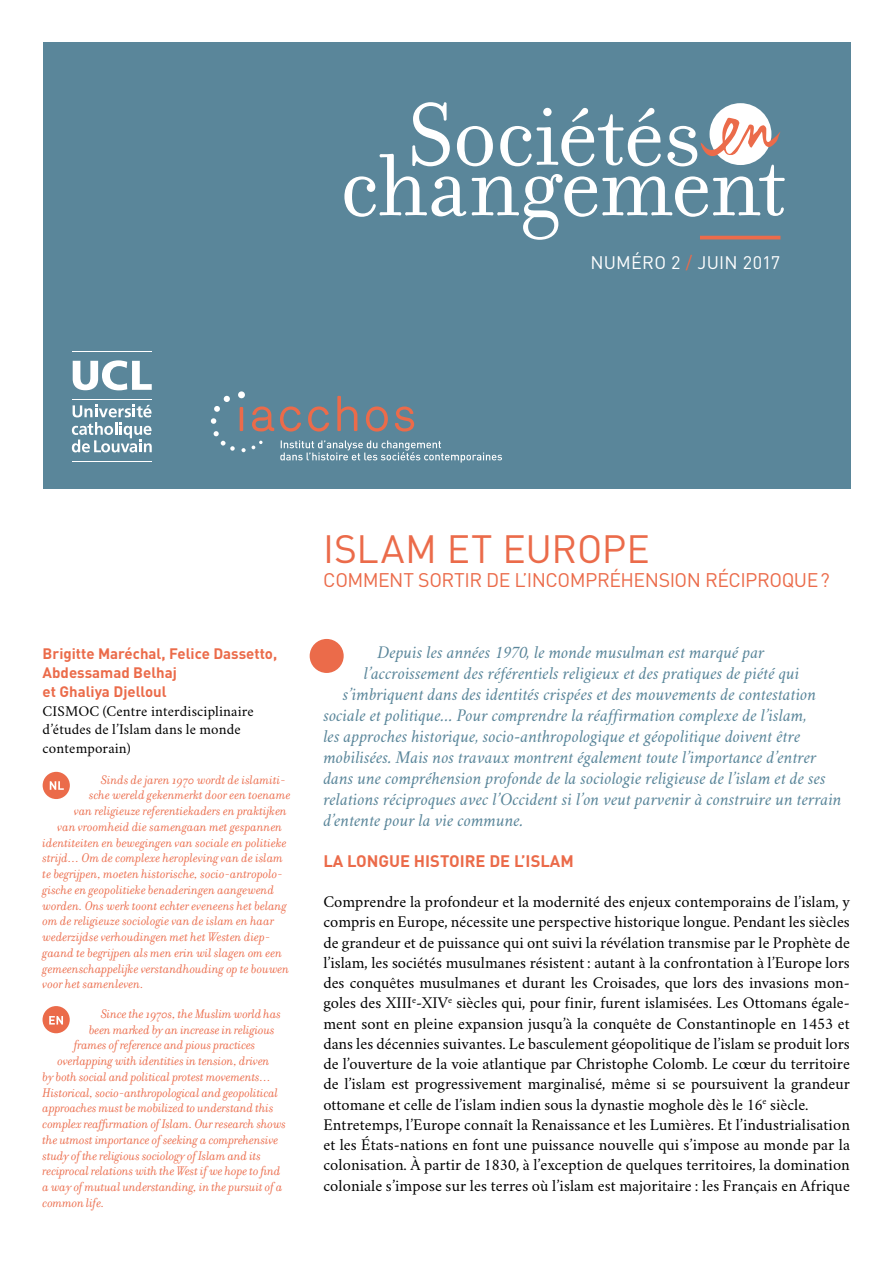
<style>
.page{position:relative;width:893px;height:1263px;background:#fff}
.page>*{position:absolute;margin:0;border:0;box-sizing:border-box;transform-origin:0 0}
.t1{font:39px "DIN";letter-spacing:-.005em;color:#eb6b4a}
.t2{font:19.5px "DIN";letter-spacing:-.025em;color:#eb6b4a}
.t3{font:italic 18px "Crimson";color:#5a869a}
.t4{font:18px "DIN";letter-spacing:.01em;color:#fff}
.t5{font:16.5px/20.2px "Crimson";color:#000}
.t6{font:700 16.5px "DIN";color:#eb6b4a}
.t7{font:15px/18.8px "Crimson";letter-spacing:.01em;color:#000}
.t8{font:700 15px/18.8px "DIN";color:#eb6b4a}
.t9{font:italic 13.5px "Filosofia OT";color:#eb6b4a}
.s1{color:#eb6b4a}
</style>
<div class="page">
<div style="left:43px;top:43px;width:807px;height:446px;background:#5a869a"></div>
<svg style="left:72px;top:405px;width:80px;height:47px"></svg>
<svg style="left:73px;top:360px;width:79px;height:30px"></svg>
<hr style="left:72px;top:351px;width:80px;height:1px;background:#fff">
<hr style="left:72px;top:461px;width:80px;height:1px;background:#fff">
<hr style="left:72px;top:399px;width:80px;height:1px;background:#fff">
<div style="left:238px;top:391px;width:7px;height:7px;background:#fff;border-radius:50%"></div>
<svg style="left:211px;top:396px;width:291px;height:67px"></svg>
<div style="left:310px;top:639px;width:34px;height:34px;background:#eb6b4a;border-radius:50%"></div>
<div style="left:43px;top:772px;width:27px;height:27px;background:#eb6b4a;border-radius:50%"></div>
<svg style="left:50px;top:781px;width:14px;height:9px"></svg>
<div style="left:43px;top:1006px;width:27px;height:27px;background:#eb6b4a;border-radius:50%"></div>
<svg style="left:49px;top:1016px;width:14px;height:8px"></svg>
<svg style="left:344px;top:102px;width:441px;height:138px"></svg>
<p class="t4" style="left:590px;top:252px;width:191px">NUMÉRO 2 <span class="s1">/</span> JUIN 2017</p>
<p class="t8" style="left:43px;top:644px;width:236px">Brigitte Maréchal, Felice Dassetto,<br>Abdessamad Belhaj<br>et Ghaliya Djelloul</p>
<p class="t7" style="left:43px;top:699px;width:213px">CISMOC (Centre interdisciplinaire d’études de l’Islam dans le monde contemporain)</p>
<p class="t9" style="left:101px;top:772px;width:186px">Sinds de jaren 1970 wordt de islamiti-</p>
<p class="t9" style="left:89px;top:787px;width:203px">sche wereld gekenmerkt door een toename</p>
<p class="t9" style="left:74px;top:803px;width:214px">van religieuze referentiekaders en praktijken</p>
<p class="t9" style="left:58px;top:819px;width:226px">van vroomheid die samengaan met gespannen</p>
<p class="t9" style="left:43px;top:835px;width:246px">identiteiten en bewegingen van sociale en politieke</p>
<p class="t9" style="left:43px;top:851px;width:242px">strijd… Om de complexe heropleving van de islam</p>
<p class="t9" style="left:43px;top:866px;width:242px">te begrijpen, moeten historische, socio-antropolo-</p>
<p class="t9" style="left:43px;top:882px;width:233px">gische en geopolitieke benaderingen aangewend</p>
<p class="t9" style="left:43px;top:898px;width:246px">worden. Ons werk toont echter eveneens het belang</p>
<p class="t9" style="left:43px;top:914px;width:233px">om de religieuze sociologie van de islam en haar</p>
<p class="t9" style="left:43px;top:929px;width:229px">wederzijdse verhoudingen met het Westen diep-</p>
<p class="t9" style="left:43px;top:945px;width:241px">gaand te begrijpen als men erin wil slagen om een</p>
<p class="t9" style="left:43px;top:961px;width:248px">gemeenschappelijke verstandhouding op te bouwen</p>
<p class="t9" style="left:43px;top:977px;width:103px">voor het samenleven.</p>
<p class="t9" style="left:101px;top:1006px;width:181px">Since the 1970s, the Muslim world has</p>
<p class="t9" style="left:89px;top:1022px;width:187px">been marked by an increase in religious</p>
<p class="t9" style="left:74px;top:1038px;width:183px">frames of reference and pious practices</p>
<p class="t9" style="left:58px;top:1053px;width:214px">overlapping with identities in tension, driven</p>
<p class="t9" style="left:43px;top:1069px;width:230px">by both social and political protest movements…</p>
<p class="t9" style="left:43px;top:1085px;width:237px">Historical, socio-anthropological and geopolitical</p>
<p class="t9" style="left:43px;top:1101px;width:233px">approaches must be mobilized to understand this</p>
<p class="t9" style="left:43px;top:1116px;width:245px">complex reaffirmation of Islam. Our research shows</p>
<p class="t9" style="left:43px;top:1132px;width:237px">the utmost importance of seeking a comprehensive</p>
<p class="t9" style="left:43px;top:1148px;width:220px">study of the religious sociology of Islam and its</p>
<p class="t9" style="left:43px;top:1164px;width:239px">reciprocal relations with the West if we hope to find</p>
<p class="t9" style="left:43px;top:1179px;width:241px">a way of mutual understanding, in the pursuit of a</p>
<p class="t9" style="left:43px;top:1195px;width:64px">common life.</p>
<h1 class="t1" style="left:323px;top:526px;width:328px">ISLAM ET EUROPE</h1>
<p class="t2" style="left:323px;top:568px;width:508px">COMMENT SORTIR DE L’INCOMPRÉHENSION RÉCIPROQUE?</p>
<p class="t3" style="left:377px;top:641px;width:389px">Depuis les années 1970, le monde musulman est marqué par</p>
<p class="t3" style="left:364px;top:662px;width:437px">l’accroissement des référentiels religieux et des pratiques de piété qui</p>
<p class="t3" style="left:343px;top:683px;width:475px">s’imbriquent dans des identités crispées et des mouvements de contestation</p>
<p class="t3" style="left:323px;top:704px;width:485px">sociale et politique… Pour comprendre la réaffirmation complexe de l’islam,</p>
<p class="t3" style="left:323px;top:725px;width:478px">les approches historique, socio-anthropologique et géopolitique doivent être</p>
<p class="t3" style="left:323px;top:746px;width:495px">mobilisées. Mais nos travaux montrent également toute l’importance d’entrer</p>
<p class="t3" style="left:323px;top:767px;width:504px">dans une compréhension profonde de la sociologie religieuse de l’islam et de ses</p>
<p class="t3" style="left:323px;top:788px;width:520px">relations réciproques avec l’Occident si l’on veut parvenir à construire un terrain</p>
<p class="t3" style="left:323px;top:809px;width:202px">d’entente pour la vie commune.</p>
<p class="t6" style="left:323px;top:849px;width:252px">La longue histoire de l’islam</p>
<p class="t5" style="left:323px;top:889px;width:528px">Comprendre la profondeur et la modernité des enjeux contemporains de l’islam, y compris en Europe, nécessite une perspective historique longue. Pendant les siècles de grandeur et de puissance qui ont suivi la révélation transmise par le Prophète de l’islam, les sociétés musulmanes résistent : autant à la confrontation à l’Europe lors des conquêtes musulmanes et durant les Croisades, que lors des invasions mon&shy;goles des XIII<sup>e</sup>-XIV<sup>e</sup> siècles qui, pour finir, furent islamisées. Les Ottomans égale&shy;ment sont en pleine expansion jusqu’à la conquête de Constantinople en 1453 et dans les décennies suivantes. Le basculement géopolitique de l’islam se produit lors de l’ouverture de la voie atlantique par Christophe Colomb. Le cœur du territoire de l’islam est progressivement marginalisé, même si se poursuivent la grandeur ottomane et celle de l’islam indien sous la dynastie moghole dès le 16<sup>e</sup> siècle.<br>Entretemps, l’Europe connaît la Renaissance et les Lumières. Et l’industrialisation et les États-nations en font une puissance nouvelle qui s’impose au monde par la colonisation. À partir de 1830, à l’exception de quelques territoires, la domination coloniale s’impose sur les terres où l’islam est majoritaire : les Français en Afrique</p>
</div>
